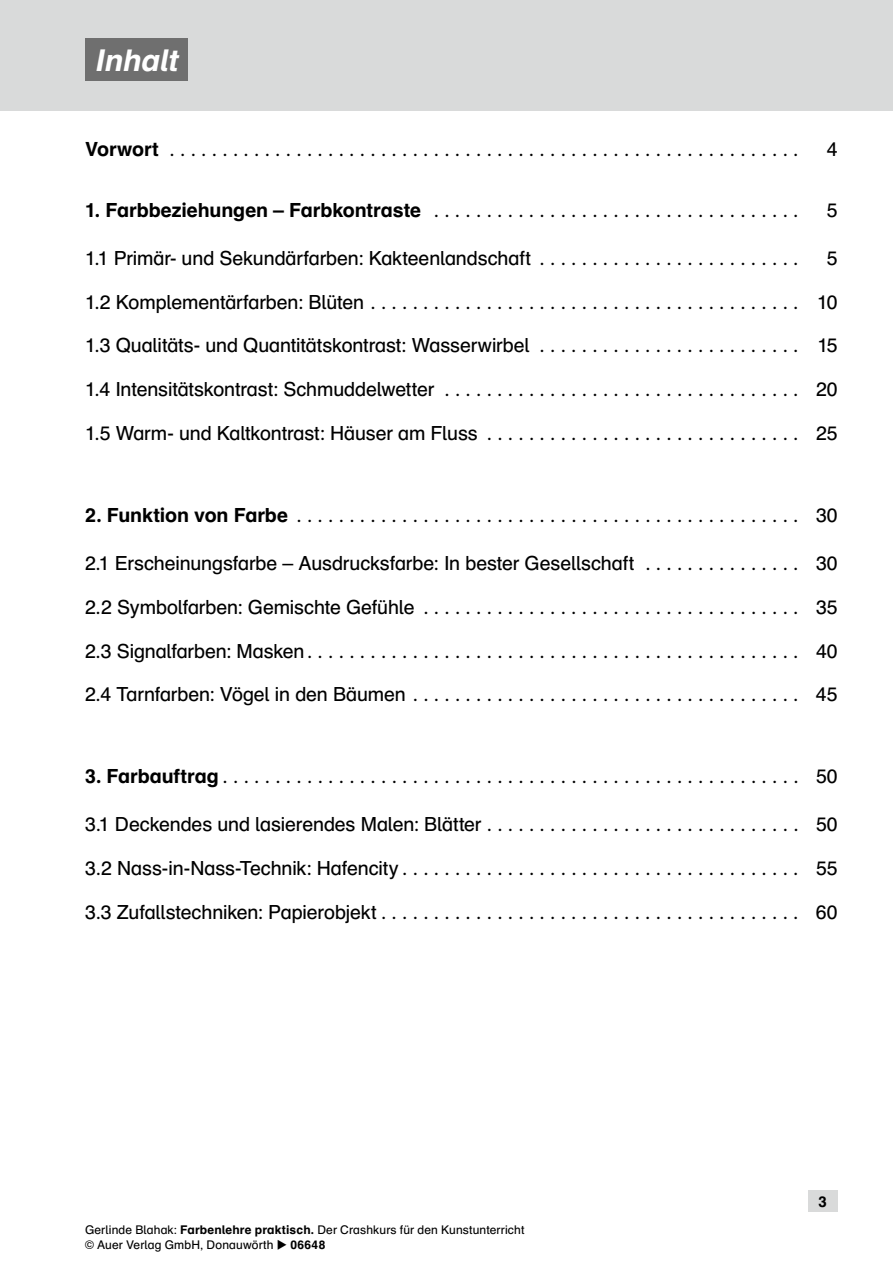
<style>
.page{position:relative;width:893px;height:1263px;background:#fff}
.page>*{position:absolute;margin:0;border:0;box-sizing:border-box;transform-origin:0 0}
.t1{font:italic 700 30px "Auer Schulbuch";letter-spacing:-.005em;color:#fff}
.t2{font:19.5px "Auer Schulbuch";letter-spacing:-.005em;color:#000}
.t3{font:700 15px "Auer Schulbuch";color:#000}
.t4{font:12px/15px "Auer Schulbuch";letter-spacing:.01em;color:#000}
.s1{font-weight:700}
</style>
<div class="page">
<div style="left:808px;top:1191px;width:30px;height:21px;background:#d9dada"></div>
<div style="left:0;top:0;width:893px;height:111px;background:#d9dada"></div>
<div style="left:85px;top:38px;width:102px;height:43px;background:#6f6f6f"></div>
<h1 class="t1" style="left:95px;top:41px;width:84px">Inhalt</h1>
<p class="t2" style="left:85px;top:137px;width:715px"><span class="s1">Vorwort</span> ............................................................</p>
<p class="t2" style="left:827px;top:137px;width:12px">4</p>
<p class="t2" style="left:85px;top:198px;width:715px"><span class="s1">1. Farbbeziehungen – Farbkontraste</span> ...................................</p>
<p class="t2" style="left:827px;top:198px;width:12px">5</p>
<p class="t2" style="left:85px;top:246px;width:715px">1.1 Primär- und Sekundärfarben: Kakteenlandschaft . . . . . . . . . . . . . . . . . . . . . . . . .</p>
<p class="t2" style="left:827px;top:246px;width:12px">5</p>
<p class="t2" style="left:85px;top:290px;width:754px">1.2 Komplementärfarben: Blüten . . . . . . . . . . . . . . . . . . . . . . . . . . . . . . . . . . . . . . . . . 10</p>
<p class="t2" style="left:85px;top:333px;width:754px">1.3 Qualitäts- und Quantitätskontrast: Wasserwirbel . . . . . . . . . . . . . . . . . . . . . . . . . 15</p>
<p class="t2" style="left:85px;top:377px;width:754px">1.4 Intensitätskontrast: Schmuddelwetter . . . . . . . . . . . . . . . . . . . . . . . . . . . . . . . . . . 20</p>
<p class="t2" style="left:85px;top:421px;width:754px">1.5 Warm- und Kaltkontrast: Häuser am Fluss . . . . . . . . . . . . . . . . . . . . . . . . . . . . . . 25</p>
<p class="t2" style="left:85px;top:503px;width:754px"><span class="s1">2. Funktion von Farbe</span> ................................................ 30</p>
<p class="t2" style="left:85px;top:551px;width:754px">2.1 Erscheinungsfarbe – Ausdrucksfarbe: In bester Gesellschaft . . . . . . . . . . . . . . . 30</p>
<p class="t2" style="left:85px;top:595px;width:754px">2.2 Symbolfarben: Gemischte Gefühle .................................... 35</p>
<p class="t2" style="left:85px;top:638px;width:754px">2.3 Signalfarben: Masken . . . . . . . . . . . . . . . . . . . . . . . . . . . . . . . . . . . . . . . . . . . . . . . 40</p>
<p class="t2" style="left:85px;top:682px;width:754px">2.4 Tarnfarben: Vögel in den Bäumen . . . . . . . . . . . . . . . . . . . . . . . . . . . . . . . . . . . . . 45</p>
<p class="t2" style="left:85px;top:764px;width:754px"><span class="s1">3. Farbauftrag</span> . . . . . . . . . . . . . . . . . . . . . . . . . . . . . . . . . . . . . . . . . . . . . . . . . . . . . . . 50</p>
<p class="t2" style="left:85px;top:812px;width:754px">3.1 Deckendes und lasierendes Malen: Blätter . . . . . . . . . . . . . . . . . . . . . . . . . . . . . . 50</p>
<p class="t2" style="left:85px;top:856px;width:754px">3.2 Nass-in-Nass-Technik: Hafencity . . . . . . . . . . . . . . . . . . . . . . . . . . . . . . . . . . . . . . 55</p>
<p class="t2" style="left:85px;top:900px;width:754px">3.3 Zufallstechniken: Papierobjekt . . . . . . . . . . . . . . . . . . . . . . . . . . . . . . . . . . . . . . . . 60</p>
<p class="t4" style="left:85px;top:1222px;width:441px">Gerlinde Blahak: <span class="s1">Farbenlehre praktisch.</span> Der Crashkurs für den Kunstunterricht © Auer Verlag GmbH, Donauwörth ◆ <span class="s1">06648</span></p>
<p class="t3" style="left:819px;top:1192px;width:10px">3</p>
</div>
